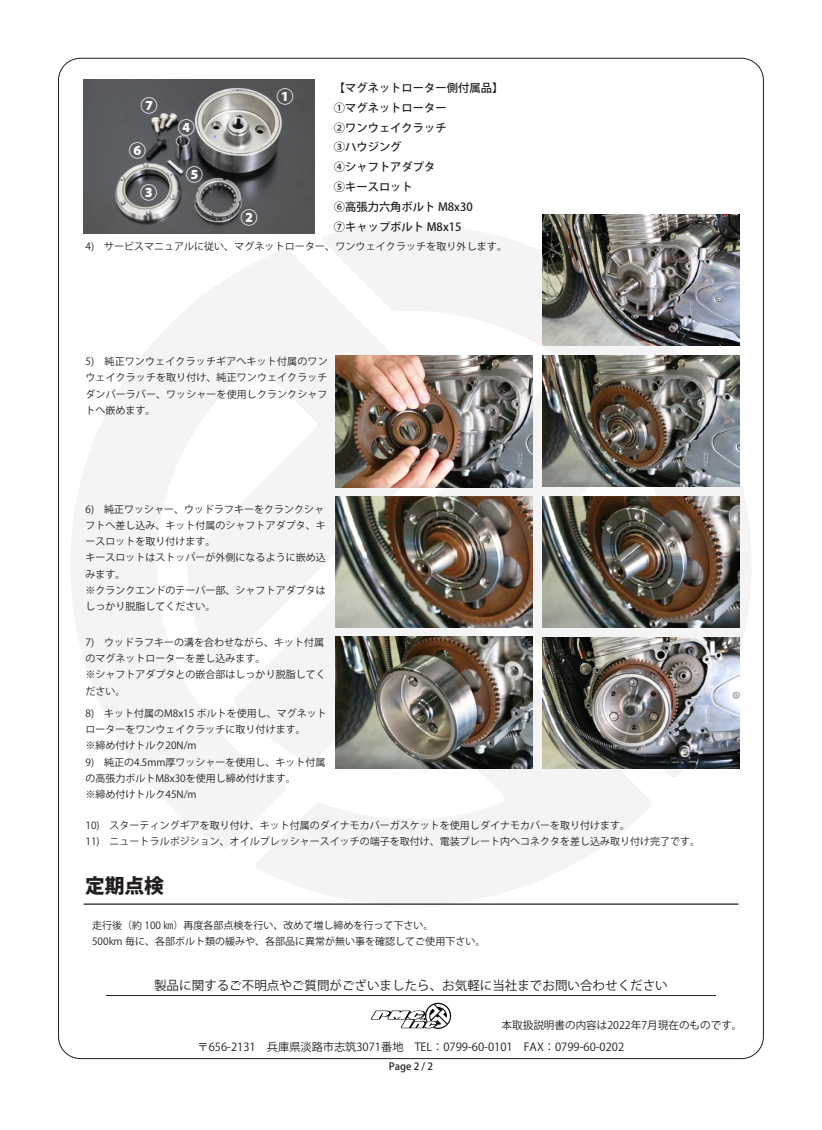
<style>
.page{position:relative;width:822px;height:1130px;background:#fff}
.page>*{position:absolute;margin:0;border:0;box-sizing:border-box;transform-origin:0 0}
.t1{font:800 19.75px "Koz Go Pr 6 N";color:#231f20}
.t2{font:800 17.25px "Koz Go Pr 6 N";color:#fff}
.t3{font:12.5px "Koz Go Pr 6 N";color:#231f20}
.t4{font:500 11.25px/19.8px "Koz Go Pr 6 N";color:#231f20}
.t5{font:11.12px "Koz Go Pr 6 N";color:#231f20}
.t6{font:10.62px "Koz Go Pr 6 N";color:#231f20}
.t7{font:10px/16.2px "Koz Go Pr 6 N";color:#231f20}
.t8{font:10px/16.2px "Koz Go Pro";color:#231f20;text-align:justify}
.t9{font:500 10px "Koz Go Pr 6 N";color:#231f20}
</style>
<div class="page">
<hr style="left:11px;top:565px;width:30px;height:1px;background:#000">
<hr style="left:33px;top:520px;width:1px;height:90px;background:#000">
<hr style="left:781px;top:565px;width:30px;height:1px;background:#000">
<hr style="left:788px;top:520px;width:1px;height:90px;background:#000">
<hr style="left:366px;top:33px;width:90px;height:1px;background:#000">
<hr style="left:410px;top:11px;width:1px;height:30px;background:#000">
<hr style="left:366px;top:1096px;width:90px;height:1px;background:#000">
<hr style="left:410px;top:1089px;width:1px;height:30px;background:#000">
<svg style="left:371px;top:1002px;width:80px;height:26px"></svg>
<hr style="left:106px;top:995px;width:609px;height:1px;background:#231f20">
<svg style="left:71px;top:249px;width:251px;height:600px;fill:#f4f4f4"></svg>
<svg style="left:234px;top:579px;width:418px;height:326px;fill:#f4f4f4"></svg>
<svg style="left:322px;top:224px;width:429px;height:554px;fill:#f4f4f4"></svg>
<img style="left:84px;top:80px;width:231px;height:154px">
<hr style="left:84px;top:903px;width:654px;height:1px;background:#231f20">
<img style="left:542px;top:215px;width:196px;height:131px">
<img style="left:335px;top:356px;width:197px;height:131px">
<img style="left:542px;top:356px;width:196px;height:131px">
<img style="left:335px;top:637px;width:197px;height:131px">
<img style="left:542px;top:496px;width:196px;height:131px">
<img style="left:335px;top:496px;width:197px;height:131px">
<img style="left:542px;top:637px;width:196px;height:131px">
<h2 class="t2" style="left:140px;top:96px;width:19px">⑦</h2>
<h2 class="t2" style="left:129px;top:141px;width:19px">⑥</h2>
<h2 class="t2" style="left:140px;top:183px;width:19px">③</h2>
<h2 class="t2" style="left:178px;top:118px;width:19px">④</h2>
<h2 class="t2" style="left:186px;top:165px;width:19px">⑤</h2>
<h2 class="t2" style="left:276px;top:87px;width:19px">①</h2>
<h2 class="t2" style="left:240px;top:208px;width:19px">②</h2>
<p class="t4" style="left:333px;top:78px;width:171px">【マグネットローター側付属品】<br>①マグネットローター<br>②ワンウェイクラッチ<br>③ハウジング<br>④シャフトアダプタ<br>⑤キースロット<br>⑥高張力六角ボルト M8x30<br>⑦キャップボルト M8x15</p>
<p class="t8" style="left:85px;top:238px;width:423px">4)　サービスマニュアルに従い、マグネットローター、ワンウェイクラッチを取り外します。</p>
<p class="t8" style="left:85px;top:353px;width:243px">5)　純正ワンウェイクラッチギアへキット付属のワンウェイクラッチを取り付け、純正ワンウェイクラッチダンパーラバー、ワッシャーを使用しクランクシャフトへ嵌めます。</p>
<p class="t7" style="left:85px;top:501px;width:241px">6)　純正ワッシャー、ウッドラフキーをクランクシャフトへ差し込み、キット付属のシャフトアダプタ、キースロットを取り付けます。<br>キースロットはストッパーが外側になるように嵌め込みます。<br>※クランクエンドのテーパー部、シャフトアダプタはしっかり脱脂してください。</p>
<p class="t7" style="left:85px;top:634px;width:241px">7)　ウッドラフキーの溝を合わせながら、キット付属のマグネットローターを差し込みます。<br>※シャフトアダプタとの嵌合部はしっかり脱脂してください。</p>
<p class="t7" style="left:85px;top:705px;width:243px">8)　キット付属のM8x15 ボルトを使用し、マグネットローターをワンウェイクラッチに取り付けます。<br>※締め付けトルク20N/m<br>9)　純正の4.5mm厚ワッシャーを使用し、キット付属の高張力ボルトM8x30を使用し締め付けます。<br>※締め付けトルク45N/m</p>
<p class="t7" style="left:85px;top:817px;width:616px">10)　スターティングギアを取り付け、キット付属のダイナモカバーガスケットを使用しダイナモカバーを取り付けます。<br>11)　ニュートラルポジション、オイルプレッシャースイッチの端子を取付け、電装プレート内へコネクタを差し込み取り付け完了です。</p>
<h1 class="t1" style="left:85px;top:874px;width:80px">定期点検</h1>
<p class="t7" style="left:92px;top:917px;width:394px">走行後（約 100 ㎞）再度各部点検を行い、改めて増し締めを行って下さい。<br>500km 毎に、各部ボルト類の緩みや、各部品に異常が無い事を確認してご使用下さい。</p>
<p class="t3" style="left:154px;top:977px;width:515px">製品に関するご不明点やご質問がございましたら、お気軽に当社までお問い合わせください</p>
<p class="t6" style="left:501px;top:1018px;width:242px">本取扱説明書の内容は2022年7月現在のものです。</p>
<p class="t5" style="left:197px;top:1040px;width:428px">〒656-2131　兵庫県淡路市志筑3071番地　TEL：0799-60-0101　FAX：0799-60-0202</p>
<p class="t9" style="left:388px;top:1060px;width:46px">Page 2 / 2</p>
</div>
